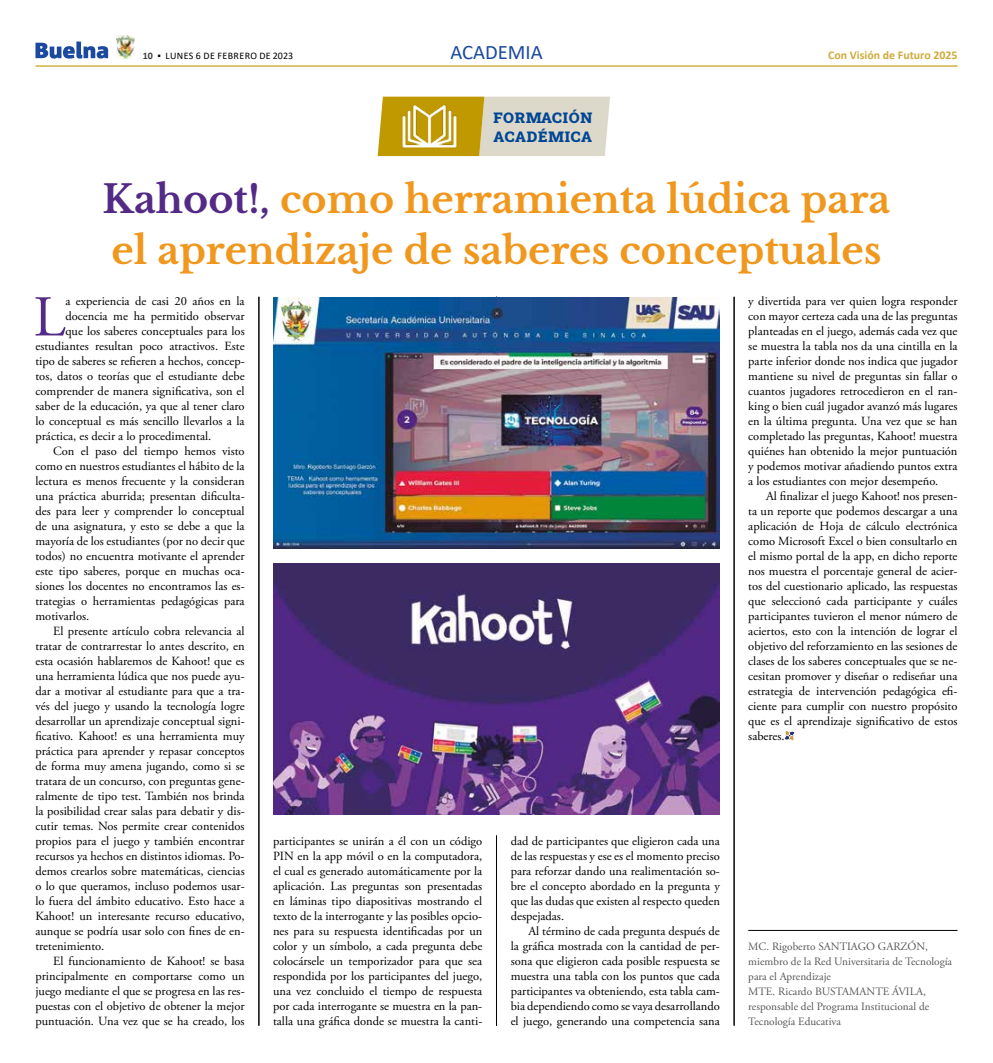
<style>
.page{position:relative;width:993px;height:1063px;background:#fff}
.page>*{position:absolute;margin:0;border:0;box-sizing:border-box;transform-origin:0 0}
.t1{font:57.75px "Adobe Garamond Pro";color:#532a86}
.t2{font:700 38.12px/51.8px "Libre Baskerville";color:#f0971e}
.t3{font:20.62px "Calibri";color:#1a499f}
.t4{font:900 14.88px/18.9px "Roboto Slab";letter-spacing:.05em;color:#014694}
.t5{font:12.5px/15px "Adobe Garamond Pro";color:#000;text-align:justify}
.t6{font:700 11.88px "Calibri";color:#ceab3b}
.t7{font:11.25px/15px "Adobe Garamond Pro";color:#575756}
.t8{font:10px "Calibri";letter-spacing:.04em;color:#000}
.s1{font-weight:700;color:#3c3c3b}
.s2{color:#532a86}
</style>
<div class="page">
<hr style="left:35px;top:65px;width:922px;height:2px;background:#c7a11d">
<svg style="left:35px;top:42px;width:73px;height:17px"></svg>
<img style="left:117px;top:35px;width:18px;height:24px">
<hr style="left:748px;top:930px;width:209px;height:1px;background:#000">
<svg style="left:784px;top:731px;width:10px;height:9px"></svg>
<hr style="left:258px;top:297px;width:1px;height:729px;background:#000">
<hr style="left:496px;top:835px;width:1px;height:191px;background:#000">
<hr style="left:733px;top:297px;width:1px;height:729px;background:#000">
<img style="left:273px;top:297px;width:446px;height:251px">
<img style="left:273px;top:563px;width:446px;height:251px">
<svg style="left:377px;top:97px;width:233px;height:59px;background:#d5c790"></svg>
<img style="left:399px;top:103px;width:60px;height:46px">
<p class="t8" style="left:143px;top:48px;width:152px"><span class="s1">10</span> ▪ LUNES 6 DE FEBRERO DE 2023</p>
<h3 class="t3" style="left:450px;top:37px;width:94px">ACADEMIA</h3>
<p class="t6" style="left:827px;top:46px;width:131px">Con Visión de Futuro 2025</p>
<p class="t4" style="left:493px;top:108px;width:100px">FORMACIÓN<br>ACADÉMICA</p>
<h2 class="t2" style="left:103px;top:173px;width:789px"><span class="s2">Kahoot!,</span> como herramienta lúdica para el aprendizaje de saberes conceptuales</h2>
<h1 class="t1" style="left:33px;top:282px;width:33px">L</h1>
<p class="t5" style="left:65px;top:294px;width:181px">a experiencia de casi 20 años en la</p>
<p class="t5" style="left:65px;top:309px;width:181px">docencia me ha permitido observar</p>
<p class="t5" style="left:65px;top:324px;width:181px">que los saberes conceptuales para los</p>
<p class="t5" style="left:35px;top:339px;width:211px">estudiantes resultan poco atractivos. Este</p>
<p class="t5" style="left:35px;top:354px;width:211px">tipo de saberes se refieren a hechos, concep-</p>
<p class="t5" style="left:35px;top:369px;width:211px">tos, datos o teorías que el estudiante debe</p>
<p class="t5" style="left:35px;top:384px;width:211px">comprender de manera significativa, son el</p>
<p class="t5" style="left:35px;top:399px;width:211px">saber de la educación, ya que al tener claro</p>
<p class="t5" style="left:35px;top:414px;width:211px">lo conceptual es más sencillo llevarlos a la</p>
<p class="t5" style="left:35px;top:429px;width:177px">práctica, es decir a lo procedimental.</p>
<p class="t5" style="left:53px;top:444px;width:193px">Con el paso del tiempo hemos visto</p>
<p class="t5" style="left:35px;top:459px;width:211px">como en nuestros estudiantes el hábito de la</p>
<p class="t5" style="left:35px;top:474px;width:211px">lectura es menos frecuente y la consideran</p>
<p class="t5" style="left:35px;top:489px;width:211px">una práctica aburrida; presentan dificulta-</p>
<p class="t5" style="left:35px;top:504px;width:211px">des para leer y comprender lo conceptual</p>
<p class="t5" style="left:35px;top:519px;width:211px">de una asignatura, y esto se debe a que la</p>
<p class="t5" style="left:35px;top:534px;width:211px">mayoría de los estudiantes (por no decir que</p>
<p class="t5" style="left:35px;top:549px;width:211px">todos) no encuentra motivante el aprender</p>
<p class="t5" style="left:35px;top:564px;width:211px">este tipo saberes, porque en muchas oca-</p>
<p class="t5" style="left:35px;top:579px;width:211px">siones los docentes no encontramos las es-</p>
<p class="t5" style="left:35px;top:594px;width:211px">trategias o herramientas pedagógicas para</p>
<p class="t5" style="left:35px;top:609px;width:55px">motivarlos.</p>
<p class="t5" style="left:53px;top:624px;width:193px">El presente artículo cobra relevancia al</p>
<p class="t5" style="left:35px;top:639px;width:211px">tratar de contrarrestar lo antes descrito, en</p>
<p class="t5" style="left:35px;top:654px;width:211px">esta ocasión hablaremos de Kahoot! que es</p>
<p class="t5" style="left:35px;top:669px;width:211px">una herramienta lúdica que nos puede ayu-</p>
<p class="t5" style="left:35px;top:684px;width:211px">dar a motivar al estudiante para que a tra-</p>
<p class="t5" style="left:35px;top:699px;width:211px">vés del juego y usando la tecnología logre</p>
<p class="t5" style="left:35px;top:714px;width:211px">desarrollar un aprendizaje conceptual signi-</p>
<p class="t5" style="left:35px;top:729px;width:211px">ficativo. Kahoot! es una herramienta muy</p>
<p class="t5" style="left:35px;top:744px;width:211px">práctica para aprender y repasar conceptos</p>
<p class="t5" style="left:35px;top:759px;width:211px">de forma muy amena jugando, como si se</p>
<p class="t5" style="left:35px;top:774px;width:211px">tratara de un concurso, con preguntas gene-</p>
<p class="t5" style="left:35px;top:789px;width:211px">ralmente de tipo test. También nos brinda</p>
<p class="t5" style="left:35px;top:804px;width:211px">la posibilidad crear salas para debatir y dis-</p>
<p class="t5" style="left:35px;top:819px;width:211px">cutir temas. Nos permite crear contenidos</p>
<p class="t5" style="left:35px;top:834px;width:211px">propios para el juego y también encontrar</p>
<p class="t5" style="left:35px;top:849px;width:211px">recursos ya hechos en distintos idiomas. Po-</p>
<p class="t5" style="left:35px;top:864px;width:211px">demos crearlos sobre matemáticas, ciencias</p>
<p class="t5" style="left:35px;top:879px;width:211px">o lo que queramos, incluso podemos usar-</p>
<p class="t5" style="left:35px;top:894px;width:211px">lo fuera del ámbito educativo. Esto hace a</p>
<p class="t5" style="left:35px;top:909px;width:211px">Kahoot! un interesante recurso educativo,</p>
<p class="t5" style="left:35px;top:924px;width:211px">aunque se podría usar solo con fines de en-</p>
<p class="t5" style="left:35px;top:939px;width:70px">tretenimiento.</p>
<p class="t5" style="left:53px;top:954px;width:193px">El funcionamiento de Kahoot! se basa</p>
<p class="t5" style="left:35px;top:969px;width:211px">principalmente en comportarse como un</p>
<p class="t5" style="left:35px;top:984px;width:211px">juego mediante el que se progresa en las res-</p>
<p class="t5" style="left:35px;top:999px;width:211px">puestas con el objetivo de obtener la mejor</p>
<p class="t5" style="left:35px;top:1014px;width:211px">puntuación. Una vez que se ha creado, los</p>
<p class="t5" style="left:748px;top:294px;width:211px">y divertida para ver quien logra responder con mayor certeza cada una de las preguntas planteadas en el juego, además cada vez que se muestra la tabla nos da una cintilla en la parte inferior donde nos indica que jugador mantiene su nivel de preguntas sin fallar o cuantos jugadores retrocedieron en el ran&shy;king o bien cuál jugador avanzó más lugares en la última pregunta. Una vez que se han completado las preguntas, Kahoot! muestra quiénes han obtenido la mejor puntuación y podemos motivar añadiendo puntos extra a los estudiantes con mejor desempeño.</p>
<p class="t5" style="left:748px;top:489px;width:211px;text-indent:18px">Al finalizar el juego Kahoot! nos presen&shy;ta un reporte que podemos descargar a una aplicación de Hoja de cálculo electrónica como Microsoft Excel o bien consultarlo en el mismo portal de la app, en dicho reporte nos muestra el porcentaje general de acier&shy;tos del cuestionario aplicado, las respuestas que seleccionó cada participante y cuáles participantes tuvieron el menor número de aciertos, esto con la intención de lograr el objetivo del reforzamiento en las sesiones de clases de los saberes conceptuales que se ne&shy;cesitan promover y diseñar o rediseñar una estrategia de intervención pedagógica efi&shy;ciente para cumplir con nuestro propósito que es el aprendizaje significativo de estos saberes.</p>
<p class="t5" style="left:273px;top:834px;width:211px">participantes se unirán a él con un código PIN en la app móvil o en la computadora, el cual es generado automáticamente por la aplicación. Las preguntas son presentadas en láminas tipo diapositivas mostrando el texto de la interrogante y las posibles opcio&shy;nes para su respuesta identificadas por un color y un símbolo, a cada pregunta debe colocársele un temporizador para que sea respondida por los participantes del juego, una vez concluido el tiempo de respuesta por cada interrogante se muestra en la pan&shy;talla una gráfica donde se muestra la canti-</p>
<p class="t5" style="left:510px;top:834px;width:211px">dad de participantes que eligieron cada una de las respuestas y ese es el momento preciso para reforzar dando una realimentación so&shy;bre el concepto abordado en la pregunta y que las dudas que existen al respecto queden despejadas.</p>
<p class="t5" style="left:510px;top:924px;width:211px;text-indent:18px">Al término de cada pregunta después de la gráfica mostrada con la cantidad de per&shy;sona que eligieron cada posible respuesta se muestra una tabla con los puntos que cada participantes va obteniendo, esta tabla cam&shy;bia dependiendo como se vaya desarrollando el juego, generando una competencia sana</p>
<p class="t7" style="left:748px;top:940px;width:205px">MC. Rigoberto SANTIAGO GARZÓN, miembro de la Red Universitaria de Tecnología para el Aprendizaje<br>MTE. Ricardo BUSTAMANTE ÁVILA, responsable del Programa Institucional de<br>Tecnología Educativa</p>
</div>
